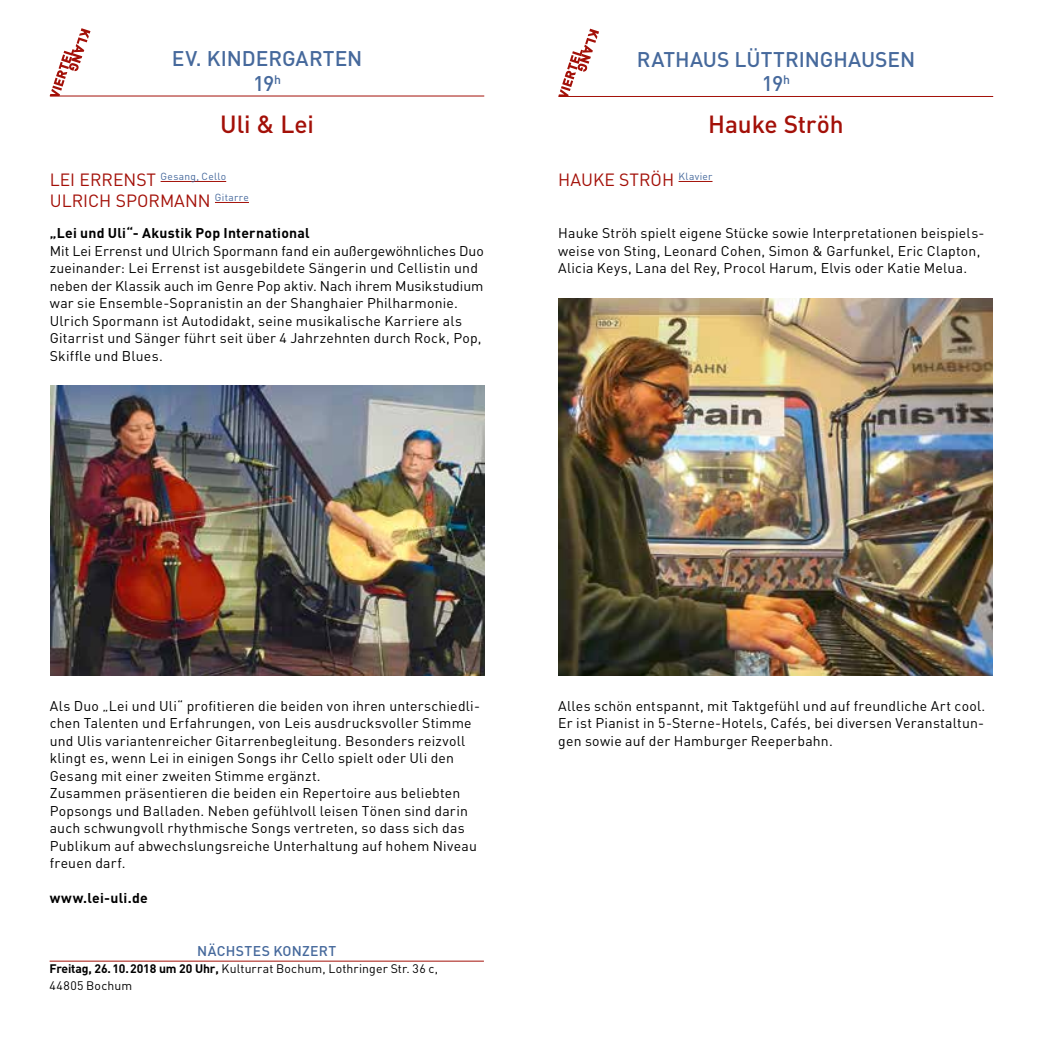
<style>
.page{position:relative;width:1042px;height:1042px;background:#fff}
.page>*{position:absolute;margin:0;border:0;box-sizing:border-box;transform-origin:0 0}
.t1{font:500 24.5px "DIN";letter-spacing:-.005em;color:#a31008}
.t2{font:500 21px/24.5px "DIN";letter-spacing:-.005em;color:#46699c;text-align:center}
.t3{font:17.5px "DIN";color:#a31008}
.t4{font:14px/17.5px "DIN";letter-spacing:.015em;color:#000}
.t5{font:700 14px "DIN";letter-spacing:.015em;color:#000}
.t6{font:500 14px "DIN";letter-spacing:.015em;color:#46699c}
.t7{font:12.25px/16.6px "DIN";letter-spacing:.01em;color:#000}
.t8{font:10.15px "DIN";letter-spacing:.03em;color:#46699c}
.s1{font-size:17.5px;color:#a31008}
.s2{font-weight:700}
</style>
<div class="page">
<hr style="left:559px;top:96px;width:434px;height:1px;background:#a31008">
<hr style="left:678px;top:181px;width:34px;height:1px;background:#a31008">
<img style="left:558px;top:299px;width:434px;height:377px">
<svg style="left:558px;top:29px;width:41px;height:68px"></svg>
<hr style="left:50px;top:96px;width:434px;height:1px;background:#a31008">
<hr style="left:161px;top:181px;width:65px;height:1px;background:#a31008">
<hr style="left:215px;top:202px;width:34px;height:1px;background:#a31008">
<img style="left:50px;top:385px;width:434px;height:291px">
<svg style="left:50px;top:28px;width:40px;height:68px"></svg>
<hr style="left:50px;top:960px;width:434px;height:1px;background:#a31008">
<h2 class="t2" style="left:172px;top:46px;width:192px">EV. KINDERGARTEN<br>19<sup>h</sup></h2>
<h1 class="t1" style="left:220px;top:109px;width:95px">Uli &amp; Lei</h1>
<p class="t8" style="left:50px;top:170px;width:178px"><span class="s1">LEI ERRENST</span> Gesang, Cello</p>
<p class="t3" style="left:50px;top:189px;width:201px">ULRICH SPORMANN <sup>Gitarre</sup></p>
<p class="t5" style="left:50px;top:224px;width:261px">„Lei und Uli“- Akustik Pop International</p>
<p class="t4" style="left:50px;top:241px;width:435px">Mit Lei Errenst und Ulrich Spormann fand ein außergewöhnliches Duo zueinander: Lei Errenst ist ausgebildete Sängerin und Cellistin und neben der Klassik auch im Genre Pop aktiv. Nach ihrem Musikstudium war sie Ensemble-Sopranistin an der Shanghaier Philharmonie.<br>Ulrich Spormann ist Autodidakt, seine musikalische Karriere als Gitarrist und Sänger führt seit über 4 Jahrzehnten durch Rock, Pop, Skiffle und Blues.</p>
<h2 class="t2" style="left:637px;top:46px;width:280px">RATHAUS LÜTTRINGHAUSEN<br>19<sup>h</sup></h2>
<h1 class="t1" style="left:708px;top:109px;width:137px">Hauke Ströh</h1>
<p class="t3" style="left:558px;top:168px;width:156px">HAUKE STRÖH <sup>Klavier</sup></p>
<p class="t4" style="left:558px;top:224px;width:428px">Hauke Ströh spielt eigene Stücke sowie Interpretationen beispiels&shy;weise von Sting, Leonard Cohen, Simon &amp; Garfunkel, Eric Clapton,<br>Alicia Keys, Lana del Rey, Procol Harum, Elvis oder Katie Melua.</p>
<p class="t4" style="left:50px;top:696px;width:432px">Als Duo „Lei und Uli“ profitieren die beiden von ihren unterschiedli&shy;chen Talenten und Erfahrungen, von Leis ausdrucksvoller Stimme und Ulis variantenreicher Gitarrenbegleitung. Besonders reizvoll klingt es, wenn Lei in einigen Songs ihr Cello spielt oder Uli den Gesang mit einer zweiten Stimme ergänzt.<br>Zusammen präsentieren die beiden ein Repertoire aus beliebten Popsongs und Balladen. Neben gefühlvoll leisen Tönen sind darin auch schwungvoll rhythmische Songs vertreten, so dass sich das Publikum auf abwechslungsreiche Unterhaltung auf hohem Niveau freuen darf.</p>
<p class="t5" style="left:50px;top:889px;width:99px">www.lei-uli.de</p>
<p class="t6" style="left:197px;top:942px;width:140px">NÄCHSTES KONZERT</p>
<p class="t7" style="left:50px;top:960px;width:390px"><span class="s2">Freitag, 26.10.2018 um 20 Uhr,</span> Kulturrat Bochum, Lothringer Str. 36 c,<br>44805 Bochum</p>
<p class="t4" style="left:558px;top:696px;width:429px;text-align:justify">Alles schön entspannt, mit Taktgefühl und auf freundliche Art cool.<br>Er ist Pianist in 5-Sterne-Hotels, Cafés, bei diversen Veranstaltun&shy;gen sowie auf der Hamburger Reeperbahn.</p>
</div>
